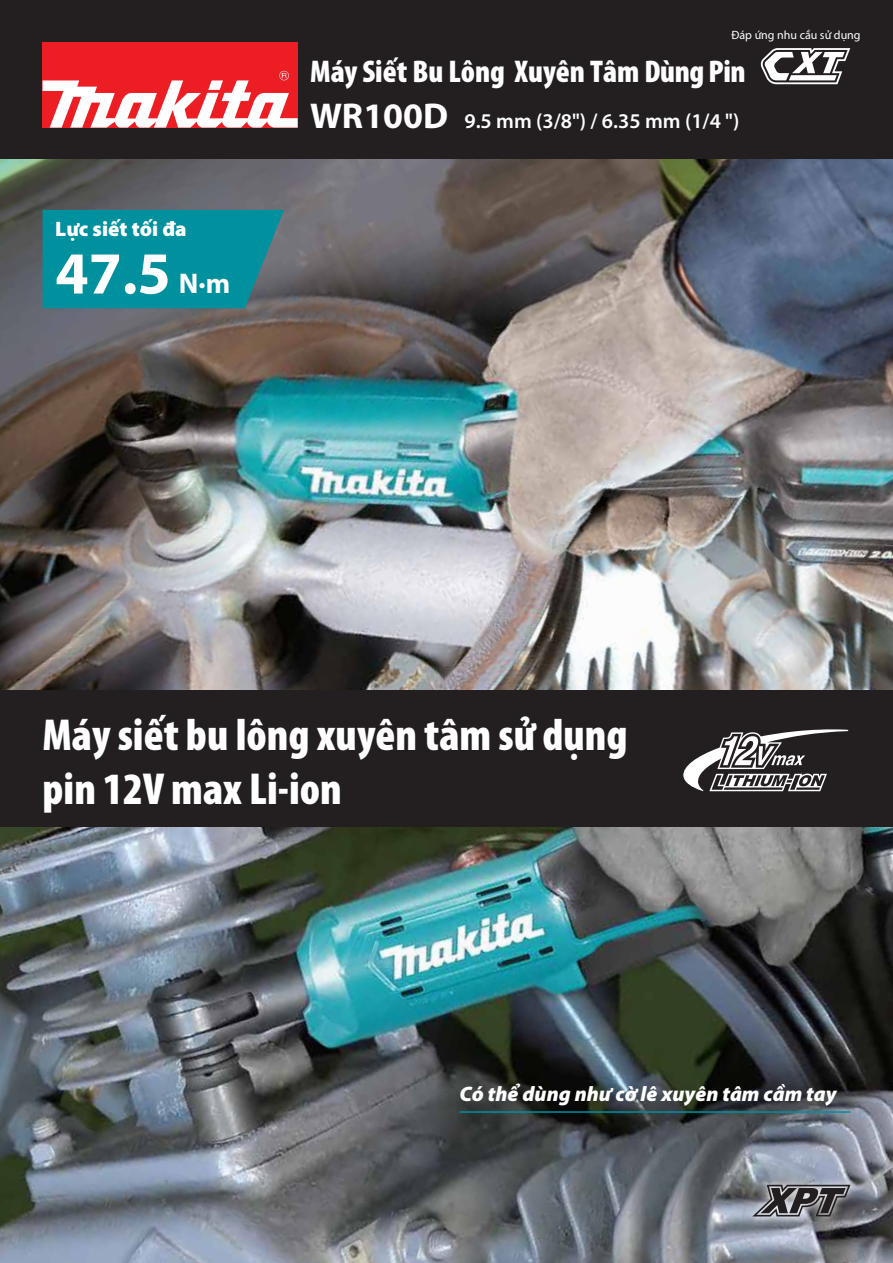
<style>
.page{position:relative;width:893px;height:1263px;background:#fff}
.page>*{position:absolute;margin:0;border:0;box-sizing:border-box;transform-origin:0 0}
.t1{font:700 60px "Myriad Pro";color:#fff}
.t2{font:900 condensed 45px/54px "Myriad Pro";color:#fff}
.t3{font:900 condensed 31.5px "Myriad Pro";color:#fff}
.t4{font:600 21px "Myriad Pro";color:#fff}
.t5{font:italic 900 21px "Myriad Pro";color:#fff}
.t6{font:900 21px "Myriad Pro";color:#fff}
.t7{font:12px "Myriad Pro";color:#fff}
.s1{font-size:28.5px}
.s2{font-weight:700;font-size:36px}
</style>
<div class="page">
<div style="left:0;top:0;width:893px;height:159px;background:#231f20"></div>
<img style="left:0;top:159px;width:893px;height:531px">
<div style="left:43px;top:43px;width:255px;height:85px;background:#ed1d24"></div>
<svg style="left:43px;top:71px;width:255px;height:57px"></svg>
<img style="left:0;top:827px;width:893px;height:436px">
<div style="left:0;top:690px;width:893px;height:137px;background:#231f20"></div>
<svg style="left:43px;top:210px;width:241px;height:98px;background:#088c9a"></svg>
<svg style="left:683px;top:729px;width:165px;height:62px"></svg>
<img style="left:739px;top:1172px;width:124px;height:57px">
<svg style="left:752px;top:1185px;width:98px;height:31px;background:#626164"></svg>
<hr style="left:459px;top:1111px;width:391px;height:2px;background:#00909e">
<svg style="left:760px;top:48px;width:90px;height:36px"></svg>
<p class="t7" style="left:731px;top:27px;width:131px">Đáp ứng nhu cầu sử dụng</p>
<p class="t3" style="left:310px;top:51px;width:437px">Máy Siết Bu Lông Xuyên Tâm Dùng Pin</p>
<p class="t6" style="left:55px;top:215px;width:133px">Lực siết tối đa</p>
<h1 class="t1" style="left:55px;top:234px;width:176px">47.5 <span class="s1">N∙m</span></h1>
<p class="t4" style="left:310px;top:107px;width:431px"><span class="s2">WR100D</span> 9.5 mm (3/8") / 6.35 mm (1/4 ")</p>
<p class="t2" style="left:43px;top:707px;width:586px">Máy siết bu lông xuyên tâm sử dụng pin 12V max Li-ion</p>
<p class="t5" style="left:459px;top:1080px;width:379px">Có thể dùng như cờ lê xuyên tâm cầm tay</p>
</div>
